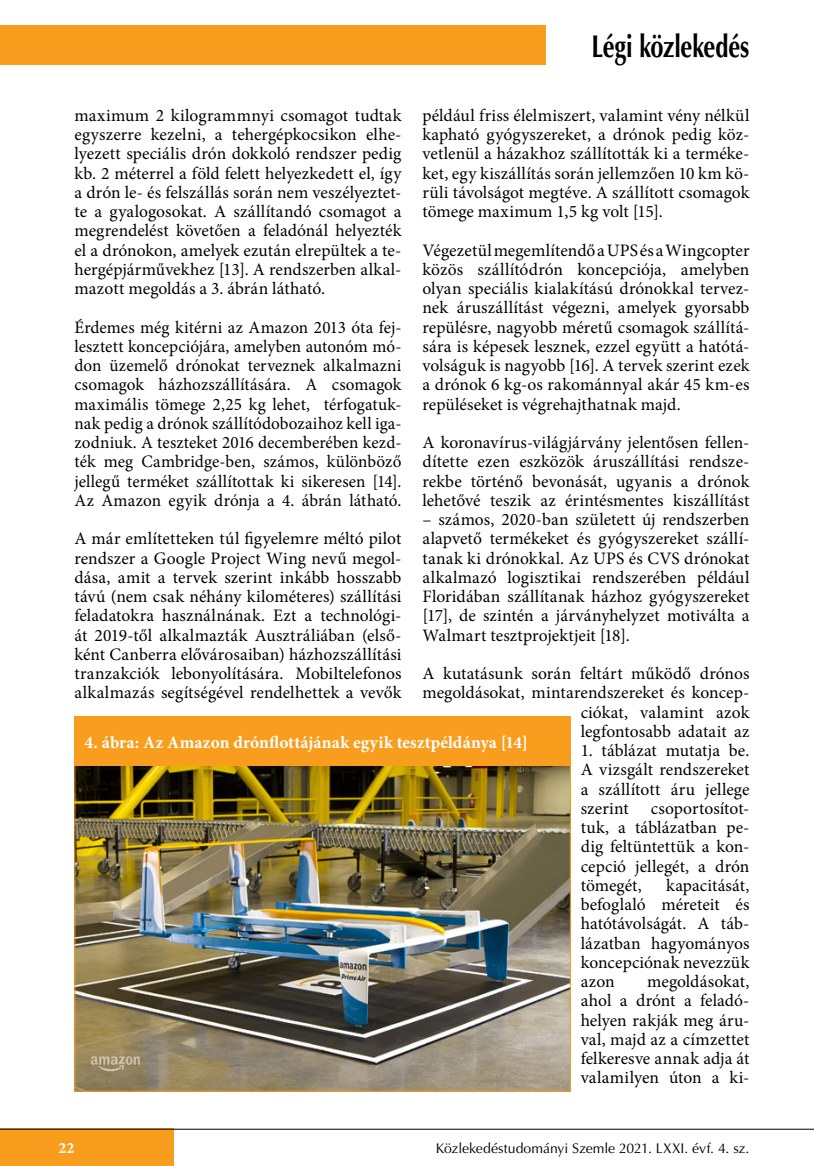
<style>
.page{position:relative;width:814px;height:1166px;background:#fff}
.page>*{position:absolute;margin:0;border:0;box-sizing:border-box;transform-origin:0 0}
.t1{font:700 31.5px "Optima CE";letter-spacing:-.01em;color:#000;scale:.75 1}
.t2{font:17.5px/19.2px "Minion Pro";letter-spacing:.005em;color:#000;text-align:justify}
.t3{font:700 17.5px "Minion Pro";letter-spacing:.005em;color:#fff}
.t4{font:700 15.75px "Minion Pro";color:#fff}
.t5{font:14px "Optima CE";letter-spacing:-.005em;color:#000}
</style>
<div class="page">
<div style="left:0;top:25px;width:546px;height:39px;background:#f99d1e"></div>
<div style="left:0;top:1129px;width:174px;height:37px;background:#f99d1e"></div>
<hr style="left:0;top:1129px;width:814px;height:1px;background:#000">
<img style="left:76px;top:766px;width:492px;height:323px">
<div style="left:74px;top:716px;width:496px;height:50px;background:#f99d1e"></div>
<h1 class="t1" style="left:591px;top:26px;width:212px">Légi közlekedés</h1>
<p class="t2" style="left:422px;top:106px;width:328px">például friss élelmiszert, valamint vény nélkül kapható gyógyszereket, a drónok pedig köz&shy;vetlenül a házakhoz szállították ki a terméke&shy;ket, egy kiszállítás során jellemzően 10 km kö&shy;rüli távolságot megtéve. A szállított csomagok tömege maximum 1,5 kg volt [15].</p>
<p class="t2" style="left:422px;top:240px;width:328px">Végezetül megemlítendő a UPS és a Wingcopter közös szállítódrón koncepciója, amelyben olyan speciális kialakítású drónokkal tervez&shy;nek áruszállítást végezni, amelyek gyorsabb repülésre, nagyobb méretű csomagok szállítá&shy;sára is képesek lesznek, ezzel együtt a hatótá&shy;volságuk is nagyobb [16]. A tervek szerint ezek a drónok 6 kg-os rakománnyal akár 45 km-es repüléseket is végrehajthatnak majd.</p>
<p class="t2" style="left:422px;top:433px;width:328px">A koronavírus-világjárvány jelentősen fellen&shy;dítette ezen eszközök áruszállítási rendsze&shy;rekbe történő bevonását, ugyanis a drónok lehetővé teszik az érintésmentes kiszállítást</p>
<p class="t2" style="left:422px;top:510px;width:328px">– számos, 2020-ban született új rendszerben alapvető termékeket és gyógyszereket szállí&shy;tanak ki drónokkal. Az UPS és CVS drónokat alkalmazó logisztikai rendszerében például Floridában szállítanak házhoz gyógyszereket [17], de szintén a járványhelyzet motiválta a Walmart tesztprojektjeit [18].</p>
<p class="t2" style="left:422px;top:664px;width:328px;text-align:right">A kutatásunk során feltárt működő drónos megoldásokat, mintarendszereket és koncep&shy;ciókat, valamint azok<br>legfontosabb adatait az</p>
<p class="t2" style="left:580px;top:741px;width:170px">1. táblázat mutatja be.<br>A vizsgált rendszereket a szállított áru jellege szerint</p>
<p class="t2" style="left:74px;top:106px;width:328px">maximum 2 kilogrammnyi csomagot tudtak egyszerre kezelni, a tehergépkocsikon elhe&shy;lyezett speciális drón dokkoló rendszer pedig kb. 2 méterrel a föld felett helyezkedett el, így a drón le- és felszállás során nem veszélyeztet&shy;te a gyalogosokat. A szállítandó csomagot a megrendelést követően a feladónál helyezték el a drónokon, amelyek ezután elrepültek a te&shy;hergépjárművekhez [13]. A rendszerben alkal&shy;mazott megoldás a 3. ábrán látható.</p>
<p class="t2" style="left:74px;top:317px;width:328px">Érdemes még kitérni az Amazon 2013 óta fej&shy;lesztett koncepciójára, amelyben autonóm mó&shy;don üzemelő drónokat terveznek alkalmazni csomagok házhozszállítására. A csomagok maximális tömege 2,25 kg lehet, térfogatuk&shy;nak pedig a drónok szállítódobozaihoz kell iga&shy;zodniuk. A teszteket 2016 decemberében kezd&shy;ték meg Cambridge-ben, számos, különböző jellegű terméket szállítottak ki sikeresen [14].<br>Az Amazon egyik drónja a 4. ábrán látható.</p>
<p class="t2" style="left:74px;top:529px;width:328px">A már említetteken túl figyelemre méltó pilot rendszer a Google Project Wing nevű megol&shy;dása, amit a tervek szerint inkább hosszabb távú (nem csak néhány kilométeres) szállítási feladatokra használnának. Ezt a technológi&shy;át 2019-től alkalmazták Ausztráliában (első&shy;ként Canberra elővárosaiban) házhozszállítási tranzakciók lebonyolítására. Mobiltelefonos alkalmazás segítségével rendelhettek a vevők</p>
<p class="t3" style="left:84px;top:730px;width:445px">4. ábra: Az Amazon drónflottájának egyik tesztpéldánya [14]</p>
<p class="t2" style="left:580px;top:799px;width:170px;text-indent:70px">csoportosítot&shy;tuk, a táblázatban pe&shy;dig feltüntettük a kon&shy;cepció jellegét, a drón tömegét,</p>
<p class="t2" style="left:580px;top:876px;width:170px;text-indent:86px">kapacitását, befoglaló méreteit és hatótávolságát. A táb&shy;lázatban hagyományos koncepciónak nevezzük azon</p>
<p class="t2" style="left:580px;top:972px;width:170px;text-indent:66px">megoldásokat, ahol a drónt a feladó&shy;helyen rakják meg áru&shy;val, majd az a címzettet felkeresve annak adja át valamilyen úton a ki-</p>
<p class="t4" style="left:59px;top:1137px;width:17px">22</p>
<p class="t5" style="left:436px;top:1139px;width:315px">Közlekedéstudományi Szemle 2021. LXXI. évf. 4. sz.</p>
</div>
